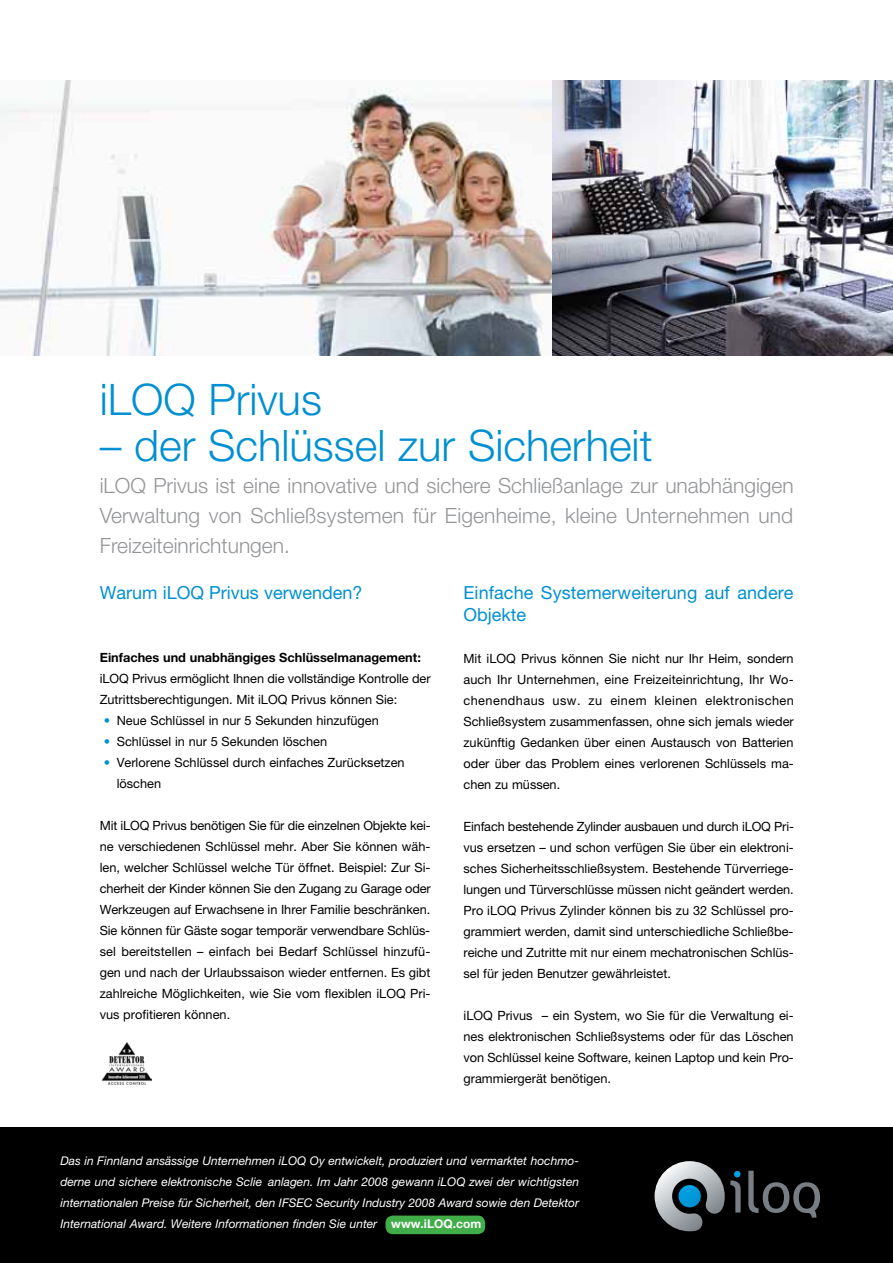
<style>
.page{position:relative;width:893px;height:1263px;background:#fff}
.page>*{position:absolute;margin:0;border:0;box-sizing:border-box;transform-origin:0 0}
.t1{font:300 43.5px "Helvetica Neue LT Pro";color:#0090d2}
.t2{font:300 21px/30px "Helvetica Neue LT Pro";color:#939598;text-align:justify}
.t3{font:18px/22.5px "Helvetica Neue LT Pro";letter-spacing:.005em;color:#0090d2}
.t4{font:12.75px/21px "Helvetica Neue LT Pro";color:#000;text-align:justify}
.t5{font:700 12.75px "Helvetica Neue LT Pro";color:#000}
.t6{font:italic 12px/21px "Helvetica Neue LT Pro";color:#fff;text-align:justify}
.s1{color:#0090d2}
.s2{font-weight:700;font-style:normal}
</style>
<div class="page">
<div style="left:0;top:1128px;width:893px;height:135px;background:#000"></div>
<div style="left:385px;top:1215px;width:100px;height:19px;background:#41ad49;border-radius:8px"></div>
<svg style="left:655px;top:1161px;width:86px;height:70px"></svg>
<svg style="left:748px;top:1171px;width:72px;height:46px"></svg>
<img style="left:551px;top:80px;width:342px;height:275px">
<img style="left:0;top:80px;width:551px;height:275px">
<img style="left:101px;top:1043px;width:50px;height:41px">
<h1 class="t1" style="left:100px;top:373px;width:224px">iLOQ Privus</h1>
<h1 class="t1" style="left:100px;top:419px;width:554px">– der Schlüssel zur Sicherheit</h1>
<h2 class="t2" style="left:100px;top:470px;width:695px">iLOQ Privus ist eine innovative und sichere Schließanlage zur unabhängigen Verwaltung von Schließsystemen für Eigenheime, kleine Unternehmen und Freizeiteinrichtungen.</h2>
<h3 class="t3" style="left:463px;top:581px;width:332px">Einfache Systemerweiterung auf andere<br>Objekte</h3>
<p class="t4" style="left:463px;top:648px;width:332px">Mit iLOQ Privus können Sie nicht nur Ihr Heim, sondern auch Ihr Unternehmen, eine Freizeiteinrichtung, Ihr Wo&shy;chenendhaus usw. zu einem kleinen elektronischen Schließsystem zusammenfassen, ohne sich jemals wieder zukünftig Gedanken über einen Austausch von Batterien oder über das Problem eines verlorenen Schlüssels ma&shy;chen zu müssen.</p>
<p class="t4" style="left:463px;top:816px;width:332px">Einfach bestehende Zylinder ausbauen und durch iLOQ Pri&shy;vus ersetzen – und schon verfügen Sie über ein elektroni&shy;sches Sicherheitsschließsystem. Bestehende Türverriege&shy;lungen und Türverschlüsse müssen nicht geändert werden.<br>Pro iLOQ Privus Zylinder können bis zu 32 Schlüssel pro&shy;grammiert werden, damit sind unterschiedliche Schließbe&shy;reiche und Zutritte mit nur einem mechatronischen Schlüs&shy;sel für jeden Benutzer gewährleistet.</p>
<p class="t4" style="left:463px;top:1005px;width:332px">iLOQ Privus – ein System, wo Sie für die Verwaltung ei&shy;nes elektronischen Schließsystems oder für das Löschen von Schlüssel keine Software, keinen Laptop und kein Pro&shy;grammiergerät benötigen.</p>
<h3 class="t3" style="left:100px;top:581px;width:264px">Warum iLOQ Privus verwenden?</h3>
<p class="t5" style="left:100px;top:649px;width:323px">Einfaches und unabhängiges Schlüsselmanagement:</p>
<p class="t4" style="left:100px;top:667px;width:332px">iLOQ Privus ermöglicht Ihnen die vollständige Kontrolle der<br>Zutrittsberechtigungen. Mit iLOQ Privus können Sie:</p>
<p class="t4" style="left:104px;top:709px;width:276px"><span class="s1">•</span> Neue Schlüssel in nur 5 Sekunden hinzufügen</p>
<p class="t4" style="left:104px;top:730px;width:225px"><span class="s1">•</span> Schlüssel in nur 5 Sekunden löschen</p>
<p class="t4" style="left:117px;top:751px;width:289px;text-indent:-13px"><span class="s1">•</span> Verlorene Schlüssel durch einfaches Zurücksetzen löschen</p>
<p class="t4" style="left:100px;top:814px;width:333px">Mit iLOQ Privus benötigen Sie für die einzelnen Objekte kei&shy;ne verschiedenen Schlüssel mehr. Aber Sie können wäh&shy;len, welcher Schlüssel welche Tür öffnet. Beispiel: Zur Si&shy;cherheit der Kinder können Sie den Zugang zu Garage oder Werkzeugen auf Erwachsene in Ihrer Familie beschränken.<br>Sie können für Gäste sogar temporär verwendbare Schlüs&shy;sel bereitstellen – einfach bei Bedarf Schlüssel hinzufü&shy;gen und nach der Urlaubssaison wieder entfernen. Es gibt zahlreiche Möglichkeiten, wie Sie vom flexiblen iLOQ Pri&shy;vus profitieren können.</p>
<p class="t6" style="left:60px;top:1150px;width:520px">Das in Finnland ansässige Unternehmen iLOQ Oy entwickelt, produziert und vermarktet hochmo&shy;derne und sichere elektronische Sclieβanlagen. Im Jahr 2008 gewann iLOQ zwei der wichtigsten internationalen Preise für Sicherheit, den IFSEC Security Industry 2008 Award sowie den Detektor International Award. Weitere Informationen finden Sie unter <span class="s2">www.iLOQ.com</span></p>
</div>
